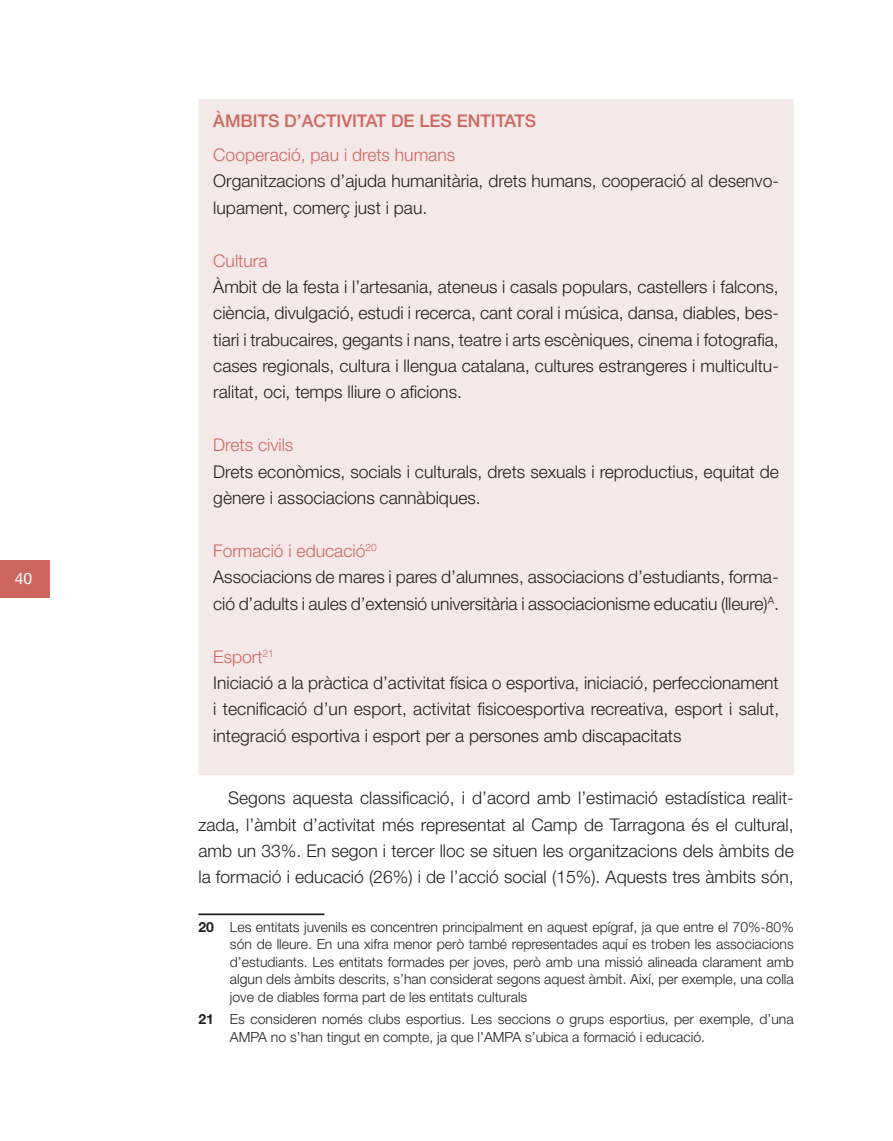
<style>
.page{position:relative;width:893px;height:1141px;background:#fff}
.page>*{position:absolute;margin:0;border:0;box-sizing:border-box;transform-origin:0 0}
.Text_QUADRE_color{font:300 17.5px/26.2px "Helvetica Neue LT Std";color:#231f20}
.Text_sagnat{font:300 17.5px/26.2px "Helvetica Neue LT Std";color:#231f20;text-align:justify}
.Titol_5_-_H5_quadre{font:300 17.5px "Helvetica Neue LT Std";color:#cd665f}
.Titol_4_-_H4_quadre{font:500 17.5px "Helvetica Neue LT Std";color:#cd665f}
.t1{font:15.75px "Helvetica Neue LT Std";color:#fff}
.notes_peu_pag{font:300 14px/17.5px "Helvetica Neue LT Std";color:#231f20;text-align:justify}
.s1{font-weight:700}
</style>
<div class="page">
<div style="left:0;top:561px;width:49px;height:37px;background:#cd665f"></div>
<div style="left:198px;top:99px;width:596px;height:676px;background:#f4e8e8"></div>
<hr style="left:198px;top:913px;width:126px;height:2px;background:#231f20">
<p class="t1" style="left:15px;top:569px;width:19px">40</p>
<p class="Titol_4_-_H4_quadre" style="left:213px;top:110px;width:324px">ÀMBITS D’ACTIVITAT DE LES ENTITATS</p>
<p class="Titol_5_-_H5_quadre" style="left:213px;top:144px;width:243px">Cooperació, pau i drets humans</p>
<p class="Text_QUADRE_color" style="left:213px;top:168px;width:567px">Organitzacions d’ajuda humanitària, drets humans, cooperació al desenvo&shy;lupament, comerç just i pau.</p>
<p class="Titol_5_-_H5_quadre" style="left:213px;top:250px;width:56px">Cultura</p>
<p class="Text_QUADRE_color" style="left:213px;top:273px;width:567px;text-align:justify">Àmbit de la festa i l’artesania, ateneus i casals populars, castellers i falcons, ciència, divulgació, estudi i recerca, cant coral i música, dansa, diables, bes&shy;tiari i trabucaires, gegants i nans, teatre i arts escèniques, cinema i fotografia, cases regionals, cultura i llengua catalana, cultures estrangeres i multicultu&shy;ralitat, oci, temps lliure o aficions.</p>
<p class="Titol_5_-_H5_quadre" style="left:213px;top:434px;width:82px">Drets civils</p>
<p class="Text_QUADRE_color" style="left:213px;top:458px;width:567px">Drets econòmics, socials i culturals, drets sexuals i reproductius, equitat de gènere i associacions cannàbiques.</p>
<p class="Titol_5_-_H5_quadre" style="left:213px;top:540px;width:165px">Formació i educació<sup>20</sup></p>
<p class="Text_QUADRE_color" style="left:213px;top:564px;width:567px">Associacions de mares i pares d’alumnes, associacions d’estudiants, forma&shy;ció d’adults i aules d’extensió universitària i associacionisme educatiu (lleure)<sup>A</sup>.</p>
<p class="Titol_5_-_H5_quadre" style="left:213px;top:646px;width:62px">Esport<sup>21</sup></p>
<p class="Text_QUADRE_color" style="left:213px;top:669px;width:567px;text-align:justify">Iniciació a la pràctica d’activitat física o esportiva, iniciació, perfeccionament i tecnificació d’un esport, activitat fisicoesportiva recreativa, esport i salut, integració esportiva i esport per a persones amb discapacitats</p>
<p class="Text_sagnat" style="left:198px;top:785px;width:597px;text-indent:30px">Segons aquesta classificació, i d’acord amb l’estimació estadística realit&shy;zada, l’àmbit d’activitat més representat al Camp de Tarragona és el cultural, amb un 33%. En segon i tercer lloc se situen les organitzacions dels àmbits de la formació i educació (26%) i de l’acció social (15%). Aquests tres àmbits són,</p>
<p class="notes_peu_pag" style="left:230px;top:918px;width:565px;text-indent:-32px"><span class="s1">20</span> Les entitats juvenils es concentren principalment en aquest epígraf, ja que entre el 70%-80% són de lleure. En una xifra menor però també representades aquí es troben les associacions d’estudiants. Les entitats formades per joves, però amb una missió alineada clarament amb algun dels àmbits descrits, s’han considerat segons aquest àmbit. Així, per exemple, una colla jove de diables forma part de les entitats culturals</p>
<p class="notes_peu_pag" style="left:230px;top:1010px;width:565px;text-indent:-32px"><span class="s1">21</span> Es consideren només clubs esportius. Les seccions o grups esportius, per exemple, d’una<br>AMPA no s’han tingut en compte, ja que l’AMPA s’ubica a formació i educació.</p>
</div>
